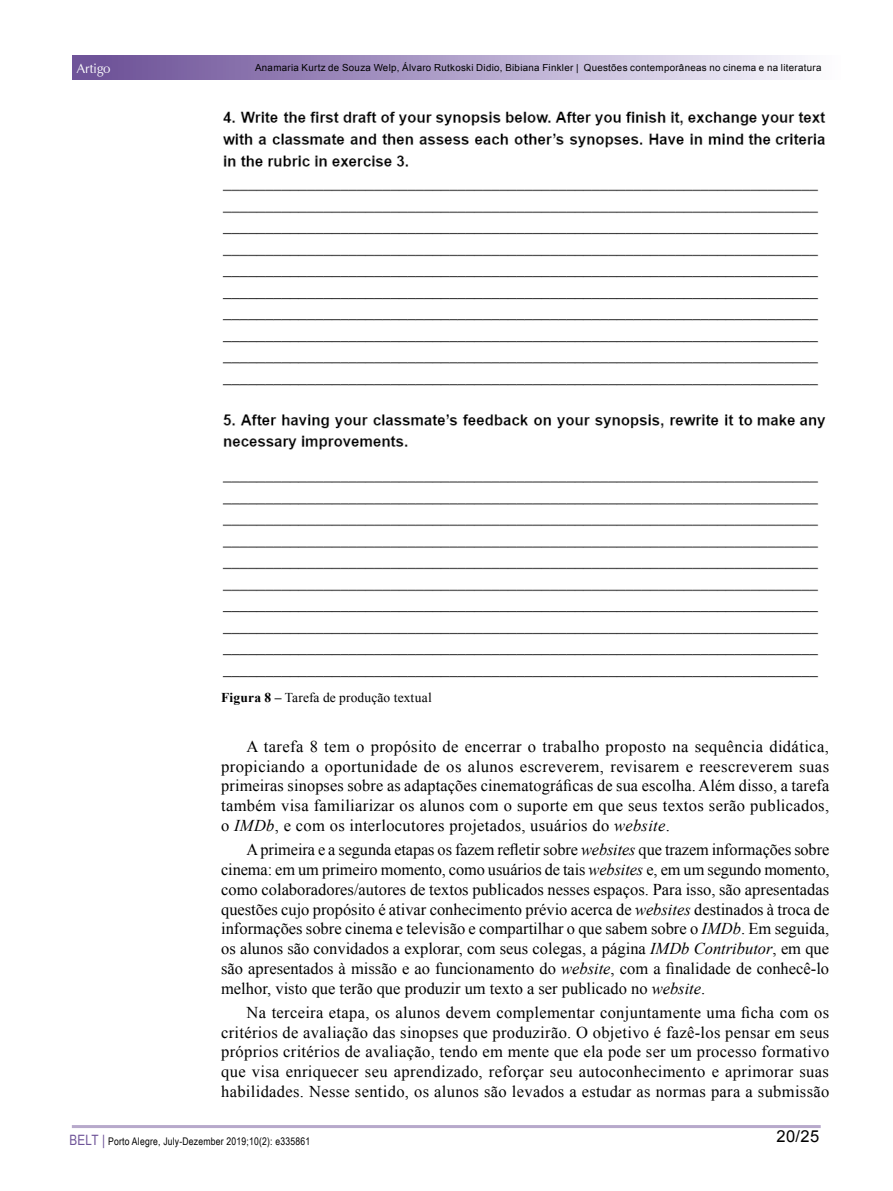
<style>
.page{position:relative;width:893px;height:1191px;background:#fff}
.page>*{position:absolute;margin:0;border:0;box-sizing:border-box;transform-origin:0 0}
.t1{font:16.5px/19.8px "Times New Roman";letter-spacing:.02em;color:#000;text-align:justify}
.t2{font:16.5px "Arial";color:#000}
.t3{font:13.5px "Times New Roman";letter-spacing:.01em;color:#000}
.t4{font:13.5px "Zapf Humanist 601 BT";color:#fff}
.t5{font:10.5px "Arial Narrow";letter-spacing:.02em;color:#000}
.t6{font:9.75px "Arial";letter-spacing:.03em;color:#000}
.s1{font-weight:700}
.s2{font-style:italic}
.s3{font-size:14.25px;color:#6e5398}
</style>
<div class="page">
<div style="left:72px;top:55px;width:768px;height:25px;background:linear-gradient(to right,#684a94,#fbfbff)"></div>
<hr style="left:72px;top:1125px;width:749px;height:3px;background:#b7a9cb">
<img style="left:222px;top:111px;width:604px;height:567px">
<p class="t4" style="left:77px;top:60px;width:35px">Artigo</p>
<p class="t6" style="left:255px;top:61px;width:568px">Anamaria Kurtz de Souza Welp, Álvaro Rutkoski Didio, Bibiana Finkler | Questões contemporâneas no cinema e na literatura</p>
<p class="t3" style="left:221px;top:688px;width:212px"><span class="s1">Figura 8 –</span> Tarefa de produção textual</p>
<p class="t1" style="left:221px;top:736px;width:610px;text-indent:26px">A tarefa 8 tem o propósito de encerrar o trabalho proposto na sequência didática, propiciando a oportunidade de os alunos escreverem, revisarem e reescreverem suas primeiras sinopses sobre as adaptações cinematográficas de sua escolha. Além disso, a tarefa também visa familiarizar os alunos com o suporte em que seus textos serão publicados, o <span class="s2">IMDb</span>, e com os interlocutores projetados, usuários do <span class="s2">website</span>.</p>
<p class="t1" style="left:221px;top:839px;width:610px;text-indent:26px">A primeira e a segunda etapas os fazem refletir sobre <span class="s2">websites</span> que trazem informações sobre cinema: em um primeiro momento, como usuários de tais <span class="s2">websites</span> e, em um segundo momento, como colaboradores/autores de textos publicados nesses espaços. Para isso, são apresentadas questões cujo propósito é ativar conhecimento prévio acerca de <span class="s2">websites</span> destinados à troca de informações sobre cinema e televisão e compartilhar o que sabem sobre o <span class="s2">IMDb</span>. Em seguida, os alunos são convidados a explorar, com seus colegas, a página <span class="s2">IMDb Contributor</span>, em que são apresentados à missão e ao funcionamento do <span class="s2">website</span>, com a finalidade de conhecê-lo melhor, visto que terão que produzir um texto a ser publicado no <span class="s2">website</span>.</p>
<p class="t1" style="left:221px;top:1002px;width:610px;text-indent:26px">Na terceira etapa, os alunos devem complementar conjuntamente uma ficha com os critérios de avaliação das sinopses que produzirão. O objetivo é fazê-los pensar em seus próprios critérios de avaliação, tendo em mente que ela pode ser um processo formativo que visa enriquecer seu aprendizado, reforçar seu autoconhecimento e aprimorar suas habilidades. Nesse sentido, os alunos são levados a estudar as normas para a submissão</p>
<p class="t5" style="left:69px;top:1133px;width:242px"><span class="s3">BELT |</span> Porto Alegre, July-Dezember 2019;10(2): e335861</p>
<p class="t2" style="left:776px;top:1125px;width:44px">20/25</p>
</div>
